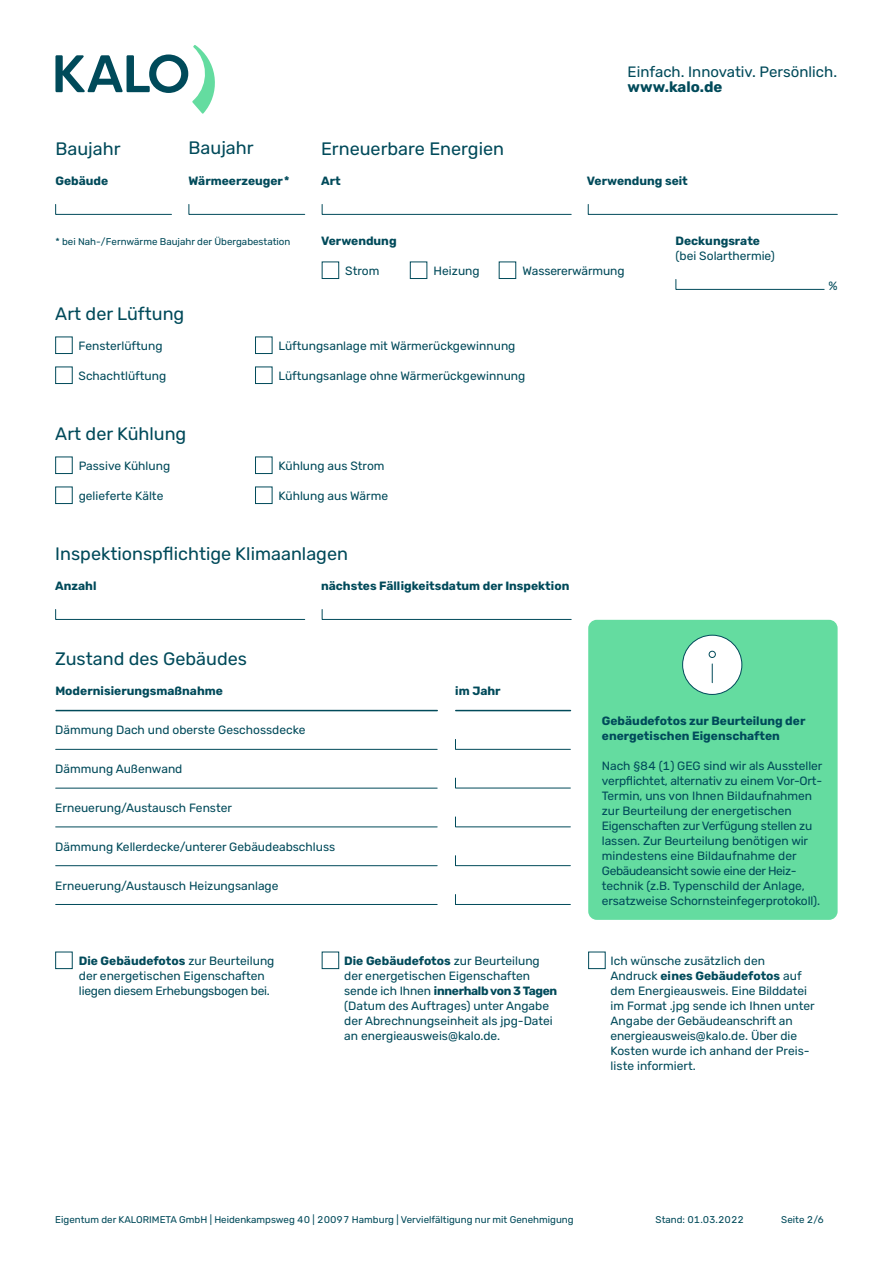
<style>
.page{position:relative;width:893px;height:1263px;background:#fff}
.page>*{position:absolute;margin:0;border:0;box-sizing:border-box;transform-origin:0 0}
.t1{font:18px "Rubik KALO Regular";color:#004a5a}
.t2{font:15px "Rubik KALO Regular";color:#004a5a}
.t3{font:15px "Rubik KALO Bold";color:#004a5a}
.t4{font:12px/15px "Rubik KALO Regular";color:#004a5a}
.t5{font:12px/15px "Rubik KALO Bold";color:#004a5a}
.t6{font:12px "Rubik KALO Bold";letter-spacing:-.03em;color:#004a5a}
.t7{font:9.75px "Rubik KALO Regular";color:#004a5a}
.s1{font-family:"Rubik KALO Regular"}
</style>
<div class="page">
<svg style="left:55px;top:45px;width:160px;height:69px"></svg>
<div style="left:588px;top:620px;width:250px;height:300px;background:#64dca0;border-radius:9px"></div>
<svg style="left:682px;top:634px;width:61px;height:61px"></svg>
<hr style="left:456px;top:710px;width:114px;height:1px;background:#004a5a">
<hr style="left:56px;top:710px;width:381px;height:1px;background:#004a5a">
<hr style="left:56px;top:749px;width:381px;height:1px;background:#004a5a">
<hr style="left:56px;top:826px;width:381px;height:1px;background:#004a5a">
<hr style="left:56px;top:788px;width:381px;height:1px;background:#004a5a">
<hr style="left:56px;top:865px;width:381px;height:1px;background:#004a5a">
<hr style="left:56px;top:904px;width:381px;height:1px;background:#004a5a">
<svg style="left:455px;top:739px;width:116px;height:11px"></svg>
<svg style="left:455px;top:777px;width:116px;height:12px"></svg>
<svg style="left:455px;top:816px;width:116px;height:12px"></svg>
<svg style="left:455px;top:855px;width:116px;height:11px"></svg>
<svg style="left:55px;top:204px;width:117px;height:11px"></svg>
<svg style="left:55px;top:609px;width:250px;height:11px"></svg>
<svg style="left:321px;top:609px;width:251px;height:11px"></svg>
<svg style="left:188px;top:204px;width:117px;height:11px"></svg>
<svg style="left:675px;top:279px;width:150px;height:11px"></svg>
<svg style="left:321px;top:204px;width:251px;height:11px"></svg>
<svg style="left:587px;top:204px;width:251px;height:11px"></svg>
<svg style="left:455px;top:894px;width:116px;height:11px"></svg>
<div style="left:55px;top:337px;width:18px;height:17px;background:#fff;border:1px solid #004a5a"></div>
<div style="left:55px;top:457px;width:18px;height:17px;background:#fff;border:1px solid #004a5a"></div>
<div style="left:255px;top:457px;width:17px;height:17px;background:#fff;border:1px solid #004a5a"></div>
<div style="left:255px;top:337px;width:17px;height:17px;background:#fff;border:1px solid #004a5a"></div>
<div style="left:322px;top:262px;width:17px;height:17px;background:#fff;border:1px solid #004a5a"></div>
<div style="left:410px;top:262px;width:17px;height:17px;background:#fff;border:1px solid #004a5a"></div>
<div style="left:499px;top:262px;width:17px;height:17px;background:#fff;border:1px solid #004a5a"></div>
<div style="left:55px;top:367px;width:18px;height:17px;background:#fff;border:1px solid #004a5a"></div>
<div style="left:55px;top:487px;width:18px;height:17px;background:#fff;border:1px solid #004a5a"></div>
<div style="left:55px;top:952px;width:18px;height:17px;background:#fff;border:1px solid #004a5a"></div>
<div style="left:322px;top:952px;width:17px;height:17px;background:#fff;border:1px solid #004a5a"></div>
<div style="left:588px;top:952px;width:18px;height:17px;background:#fff;border:1px solid #004a5a"></div>
<div style="left:255px;top:487px;width:17px;height:17px;background:#fff;border:1px solid #004a5a"></div>
<div style="left:255px;top:367px;width:17px;height:17px;background:#fff;border:1px solid #004a5a"></div>
<h1 class="t1" style="left:55px;top:138px;width:67px">Baujahr</h1>
<h1 class="t1" style="left:189px;top:138px;width:67px">Baujahr</h1>
<h1 class="t1" style="left:321px;top:138px;width:184px">Erneuerbare Energien</h1>
<p class="t5" style="left:55px;top:173px;width:54px">Gebäude</p>
<p class="t5" style="left:189px;top:173px;width:103px">Wärmeerzeuger*</p>
<p class="t5" style="left:321px;top:173px;width:21px">Art</p>
<p class="t2" style="left:628px;top:64px;width:211px">Einfach. Innovativ. Persönlich.</p>
<p class="t3" style="left:628px;top:78px;width:96px">www.kalo.de</p>
<p class="t5" style="left:587px;top:173px;width:102px">Verwendung seit</p>
<p class="t7" style="left:55px;top:236px;width:237px">* bei Nah-/Fernwärme Baujahr der Übergabestation</p>
<h1 class="t1" style="left:55px;top:303px;width:131px">Art der Lüftung</h1>
<p class="t5" style="left:321px;top:233px;width:77px">Verwendung</p>
<p class="t5" style="left:675px;top:233px;width:86px">Deckungsrate</p>
<p class="t4" style="left:675px;top:248px;width:101px">(bei Solarthermie)</p>
<p class="t4" style="left:345px;top:263px;width:36px">Strom</p>
<p class="t4" style="left:434px;top:263px;width:48px">Heizung</p>
<p class="t4" style="left:523px;top:263px;width:103px">Wassererwärmung</p>
<p class="t4" style="left:79px;top:338px;width:86px">Fensterlüftung</p>
<p class="t4" style="left:279px;top:338px;width:238px">Lüftungsanlage mit Wärmerückgewinnung</p>
<p class="t4" style="left:79px;top:368px;width:89px">Schachtlüftung</p>
<p class="t4" style="left:279px;top:368px;width:248px">Lüftungsanlage ohne Wärmerückgewinnung</p>
<h1 class="t1" style="left:55px;top:423px;width:133px">Art der Kühlung</h1>
<p class="t4" style="left:79px;top:458px;width:93px">Passive Kühlung</p>
<p class="t4" style="left:279px;top:458px;width:108px">Kühlung aus Strom</p>
<p class="t4" style="left:79px;top:488px;width:86px">gelieferte Kälte</p>
<p class="t4" style="left:279px;top:488px;width:111px">Kühlung aus Wärme</p>
<h1 class="t1" style="left:55px;top:543px;width:294px">Inspektionspflichtige Klimaanlagen</h1>
<p class="t5" style="left:55px;top:578px;width:43px">Anzahl</p>
<h1 class="t1" style="left:55px;top:648px;width:193px">Zustand des Gebäudes</h1>
<p class="t5" style="left:321px;top:578px;width:250px">nächstes Fälligkeitsdatum der Inspektion</p>
<p class="t4" style="left:829px;top:278px;width:11px">%</p>
<p class="t5" style="left:55px;top:683px;width:169px">Modernisierungsmaßnahme</p>
<p class="t4" style="left:55px;top:723px;width:252px">Dämmung Dach und oberste Geschossdecke</p>
<p class="t4" style="left:55px;top:762px;width:129px">Dämmung Außenwand</p>
<p class="t4" style="left:55px;top:801px;width:178px">Erneuerung/Austausch Fenster</p>
<p class="t4" style="left:55px;top:840px;width:281px">Dämmung Kellerdecke/unterer Gebäudeabschluss</p>
<p class="t4" style="left:55px;top:879px;width:225px">Erneuerung/Austausch Heizungsanlage</p>
<p class="t5" style="left:455px;top:683px;width:47px">im Jahr</p>
<p class="t5" style="left:79px;top:953px;width:197px">Die Gebäudefotos <span class="s1">zur Beurteilung</span></p>
<p class="t4" style="left:79px;top:968px;width:193px">der energetischen Eigenschaften liegen diesem Erhebungsbogen bei.</p>
<p class="t5" style="left:344px;top:953px;width:197px">Die Gebäudefotos <span class="s1">zur Beurteilung</span></p>
<p class="t4" style="left:344px;top:968px;width:187px">der energetischen Eigenschaften</p>
<p class="t6" style="left:344px;top:984px;width:215px"><span class="s1">sende ich Ihnen</span> innerhalb von 3 Tagen</p>
<p class="t4" style="left:344px;top:998px;width:210px">(Datum des Auftrages) unter Angabe der Abrechnungseinheit als jpg-Datei an energieausweis@kalo.de.</p>
<p class="t5" style="left:602px;top:713px;width:205px">Gebäudefotos zur Beurteilung der energetischen Eigenschaften</p>
<p class="t4" style="left:602px;top:758px;width:222px">Nach §84 (1) GEG sind wir als Aussteller verpflichtet, alternativ zu einem Vor-Ort-Termin, uns von Ihnen Bildaufnahmen zur Beurteilung der energetischen Eigenschaften zur Verfügung stellen zu lassen. Zur Beurteilung benötigen wir mindestens eine Bildaufnahme der Gebäudeansicht sowie eine der Heiz&shy;technik (z.B. Typenschild der Anlage, ersatzweise Schornsteinfegerprotokoll).</p>
<p class="t4" style="left:611px;top:953px;width:156px">Ich wünsche zusätzlich den</p>
<p class="t5" style="left:611px;top:968px;width:193px"><span class="s1">Andruck</span> eines Gebäudefotos <span class="s1">auf</span></p>
<p class="t4" style="left:611px;top:983px;width:206px">dem Energieausweis. Eine Bilddatei im Format .jpg sende ich Ihnen unter<br>Angabe der Gebäudeanschrift an energieausweis@kalo.de. Über die<br>Kosten wurde ich anhand der Preis&shy;liste informiert.</p>
<p class="t7" style="left:55px;top:1214px;width:520px">Eigentum der KALORIMETA GmbH | Heidenkampsweg 40 | 20097 Hamburg | Vervielfältigung nur mit Genehmigung</p>
<p class="t7" style="left:656px;top:1214px;width:90px">Stand: 01.03.2022</p>
<p class="t7" style="left:781px;top:1214px;width:44px">Seite 2/6</p>
</div>
